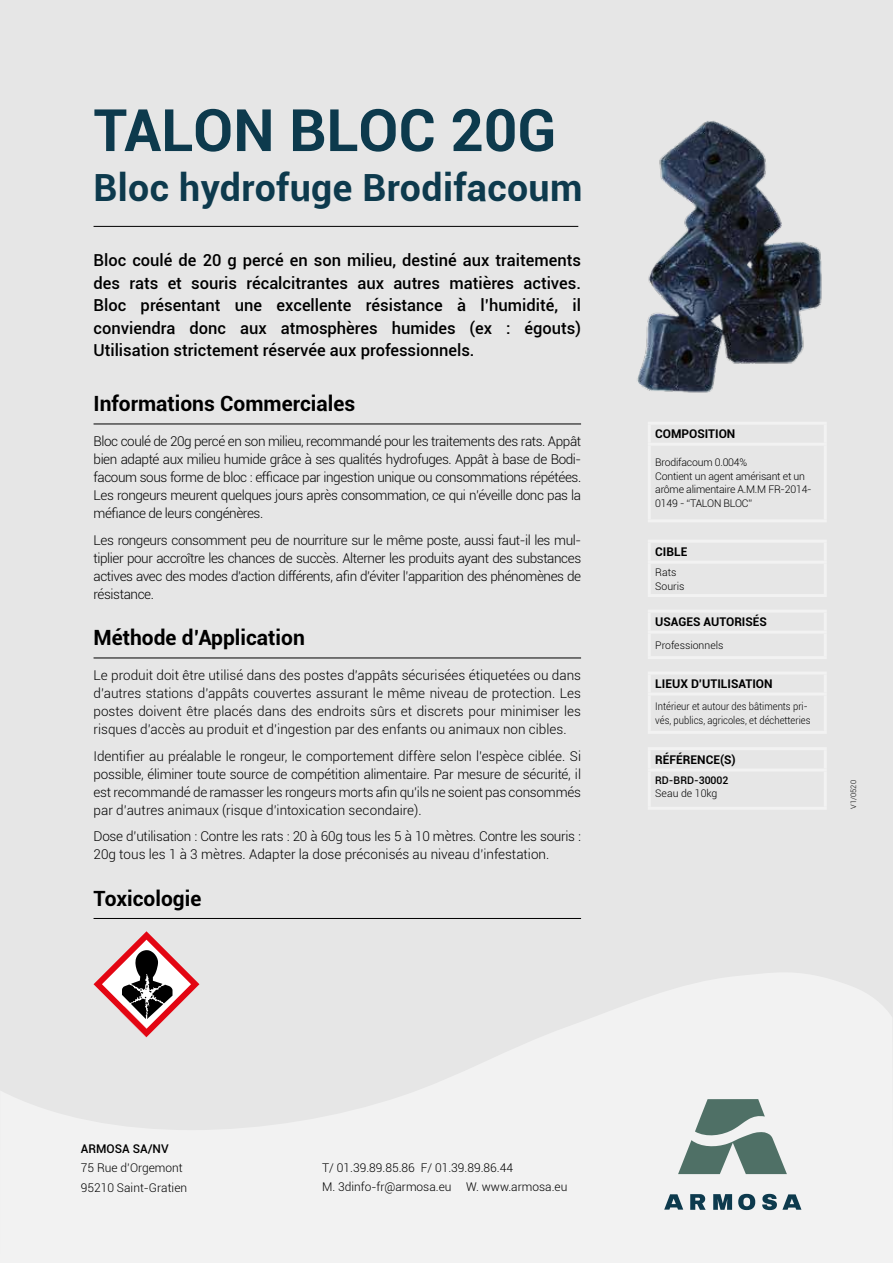
<style>
.page{position:relative;width:893px;height:1263px;background:#e6e6e6}
.page>*{position:absolute;margin:0;border:0;box-sizing:border-box;transform-origin:0 0}
.t1{font:700 58.5px "Roboto";color:#0d3a4d}
.t2{font:700 37.5px "Roboto";letter-spacing:.01em;color:#0d3a4d}
.t3{font:700 21px "Roboto";color:#000}
.t4{font:500 16.5px/22.5px "Roboto";color:#000;text-align:justify}
.t5{font:300 13.5px/18px "Roboto";letter-spacing:-.02em;color:#000;text-align:justify}
.t6{font:300 12px/19.5px "Roboto";color:#000}
.t7{font:700 12px "Roboto";color:#000}
.t8{font:500 12px "Roboto";color:#000}
.t9{font:300 10.5px/13.5px "Roboto";letter-spacing:-.02em;color:#000}
.t10{font:300 10.5px/13.5px "Roboto";color:#000;scale:.9 1}
.t11{font:300 10.5px/13.5px "Roboto";color:#000}
.t12{font:500 10.5px "Roboto";color:#000}
.t13{font:300 7.5px "Roboto";color:#000}
</style>
<div class="page">
<svg style="left:0;top:973px;width:893px;height:290px;fill:#f2f2f2"></svg>
<svg style="left:678px;top:1099px;width:109px;height:75px"></svg>
<svg style="left:664px;top:1194px;width:19px;height:15px"></svg>
<svg style="left:690px;top:1194px;width:16px;height:16px"></svg>
<svg style="left:713px;top:1194px;width:19px;height:16px"></svg>
<svg style="left:738px;top:1194px;width:17px;height:16px"></svg>
<svg style="left:762px;top:1194px;width:39px;height:16px"></svg>
<hr style="left:94px;top:424px;width:487px;height:1px;background:#000">
<hr style="left:94px;top:658px;width:487px;height:1px;background:#000">
<hr style="left:94px;top:918px;width:487px;height:1px;background:#000">
<hr style="left:94px;top:226px;width:484px;height:1px;background:#000">
<hr style="left:648px;top:422px;width:179px;height:3px;background:#f2f2f2">
<hr style="left:648px;top:425px;width:3px;height:18px;background:#f2f2f2">
<hr style="left:824px;top:425px;width:3px;height:18px;background:#f2f2f2">
<hr style="left:648px;top:443px;width:179px;height:3px;background:#f2f2f2">
<hr style="left:648px;top:446px;width:3px;height:73px;background:#f2f2f2">
<hr style="left:824px;top:446px;width:3px;height:73px;background:#f2f2f2">
<hr style="left:648px;top:519px;width:179px;height:3px;background:#f2f2f2">
<hr style="left:648px;top:671px;width:179px;height:3px;background:#f2f2f2">
<hr style="left:648px;top:674px;width:3px;height:18px;background:#f2f2f2">
<hr style="left:824px;top:674px;width:3px;height:18px;background:#f2f2f2">
<hr style="left:648px;top:692px;width:179px;height:3px;background:#f2f2f2">
<hr style="left:648px;top:695px;width:3px;height:36px;background:#f2f2f2">
<hr style="left:824px;top:695px;width:3px;height:36px;background:#f2f2f2">
<hr style="left:648px;top:731px;width:179px;height:3px;background:#f2f2f2">
<hr style="left:648px;top:610px;width:179px;height:3px;background:#f2f2f2">
<hr style="left:648px;top:613px;width:3px;height:18px;background:#f2f2f2">
<hr style="left:824px;top:613px;width:3px;height:18px;background:#f2f2f2">
<hr style="left:648px;top:631px;width:179px;height:3px;background:#f2f2f2">
<hr style="left:648px;top:634px;width:3px;height:22px;background:#f2f2f2">
<hr style="left:824px;top:634px;width:3px;height:22px;background:#f2f2f2">
<hr style="left:648px;top:656px;width:179px;height:3px;background:#f2f2f2">
<hr style="left:648px;top:540px;width:179px;height:3px;background:#f2f2f2">
<hr style="left:648px;top:543px;width:3px;height:18px;background:#f2f2f2">
<hr style="left:824px;top:543px;width:3px;height:18px;background:#f2f2f2">
<hr style="left:648px;top:561px;width:179px;height:3px;background:#f2f2f2">
<hr style="left:648px;top:564px;width:3px;height:30px;background:#f2f2f2">
<hr style="left:824px;top:564px;width:3px;height:30px;background:#f2f2f2">
<hr style="left:648px;top:594px;width:179px;height:3px;background:#f2f2f2">
<hr style="left:648px;top:747px;width:179px;height:3px;background:#f2f2f2">
<hr style="left:648px;top:750px;width:3px;height:18px;background:#f2f2f2">
<hr style="left:824px;top:750px;width:3px;height:18px;background:#f2f2f2">
<hr style="left:648px;top:768px;width:179px;height:3px;background:#f2f2f2">
<hr style="left:648px;top:771px;width:3px;height:36px;background:#f2f2f2">
<hr style="left:824px;top:771px;width:3px;height:36px;background:#f2f2f2">
<hr style="left:648px;top:807px;width:179px;height:3px;background:#f2f2f2">
<svg style="left:94px;top:931px;width:105px;height:106px"></svg>
<img style="left:637px;top:121px;width:185px;height:272px">
<h1 class="t1" style="left:94px;top:89px;width:464px">TALON BLOC 20G</h1>
<h2 class="t2" style="left:94px;top:161px;width:491px">Bloc hydrofuge Brodifacoum</h2>
<p class="t4" style="left:94px;top:248px;width:489px">Bloc coulé de 20 g percé en son milieu, destiné aux traitements des rats et souris récalcitrantes aux autres matières actives.<br>Bloc présentant une excellente résistance à l’humidité, il conviendra donc aux atmosphères humides (ex : égouts)<br>Utilisation strictement réservée aux professionnels.</p>
<h3 class="t3" style="left:94px;top:389px;width:263px">Informations Commerciales</h3>
<p class="t5" style="left:94px;top:432px;width:489px">Bloc coulé de 20g percé en son milieu, recommandé pour les traitements des rats. Appât bien adapté aux milieu humide grâce à ses qualités hydrofuges. Appât à base de Bodi&shy;facoum sous forme de bloc : efficace par ingestion unique ou consommations répétées.<br>Les rongeurs meurent quelques jours après consommation, ce qui n’éveille donc pas la méfiance de leurs congénères.</p>
<p class="t5" style="left:94px;top:530px;width:489px">Les rongeurs consomment peu de nourriture sur le même poste, aussi faut-il les mul&shy;tiplier pour accroître les chances de succès. Alterner les produits ayant des substances actives avec des modes d’action différents, afin d’éviter l’apparition des phénomènes de résistance.</p>
<h3 class="t3" style="left:94px;top:623px;width:213px">Méthode d’Application</h3>
<p class="t5" style="left:94px;top:666px;width:489px">Le produit doit être utilisé dans des postes d’appâts sécurisées étiquetées ou dans d’autres stations d’appâts couvertes assurant le même niveau de protection. Les postes doivent être placés dans des endroits sûrs et discrets pour minimiser les risques d’accès au produit et d’ingestion par des enfants ou animaux non cibles.</p>
<p class="t5" style="left:94px;top:746px;width:489px">Identifier au préalable le rongeur, le comportement diffère selon l’espèce ciblée. Si possible, éliminer toute source de compétition alimentaire. Par mesure de sécurité, il est recommandé de ramasser les rongeurs morts afin qu’ils ne soient pas consommés par d’autres animaux (risque d’intoxication secondaire).</p>
<p class="t5" style="left:94px;top:827px;width:489px">Dose d’utilisation : Contre les rats : 20 à 60g tous les 5 à 10 mètres. Contre les souris :<br>20g tous les 1 à 3 mètres. Adapter la dose préconisés au niveau d’infestation.</p>
<h3 class="t3" style="left:94px;top:883px;width:109px">Toxicologie</h3>
<p class="t7" style="left:655px;top:425px;width:82px">COMPOSITION</p>
<p class="t9" style="left:655px;top:455px;width:158px">Brodifacoum 0.004%<br>Contient un agent amérisant et un arôme alimentaire A.M.M FR-2014-<br>0149 - “TALON BLOC”</p>
<p class="t7" style="left:655px;top:543px;width:34px">CIBLE</p>
<p class="t11" style="left:655px;top:565px;width:31px">Rats<br>Souris</p>
<p class="t7" style="left:655px;top:613px;width:113px">USAGES AUTORISÉS</p>
<p class="t11" style="left:655px;top:638px;width:70px">Professionnels</p>
<p class="t7" style="left:655px;top:675px;width:119px">LIEUX D’UTILISATION</p>
<p class="t10" style="left:655px;top:699px;width:174px">Intérieur et autour des bâtiments pri&shy;vés, publics, agricoles, et déchetteries</p>
<p class="t7" style="left:655px;top:751px;width:82px">RÉFÉRENCE(S)</p>
<p class="t12" style="left:655px;top:773px;width:75px">RD-BRD-30002</p>
<p class="t11" style="left:655px;top:786px;width:64px">Seau de 10kg</p>
<p class="t13" style="left:848px;top:809px;width:30px;rotate:-90deg">V1/0520</p>
<p class="t8" style="left:81px;top:1140px;width:89px">ARMOSA SA/NV</p>
<p class="t6" style="left:81px;top:1157px;width:108px">75 Rue d’Orgemont<br>95210 Saint-Gratien</p>
<p class="t6" style="left:322px;top:1157px;width:247px">T/ 01.39.89.85.86 F/ 01.39.89.86.44<br>M. 3dinfo-fr@armosa.eu W. www.armosa.eu</p>
</div>
